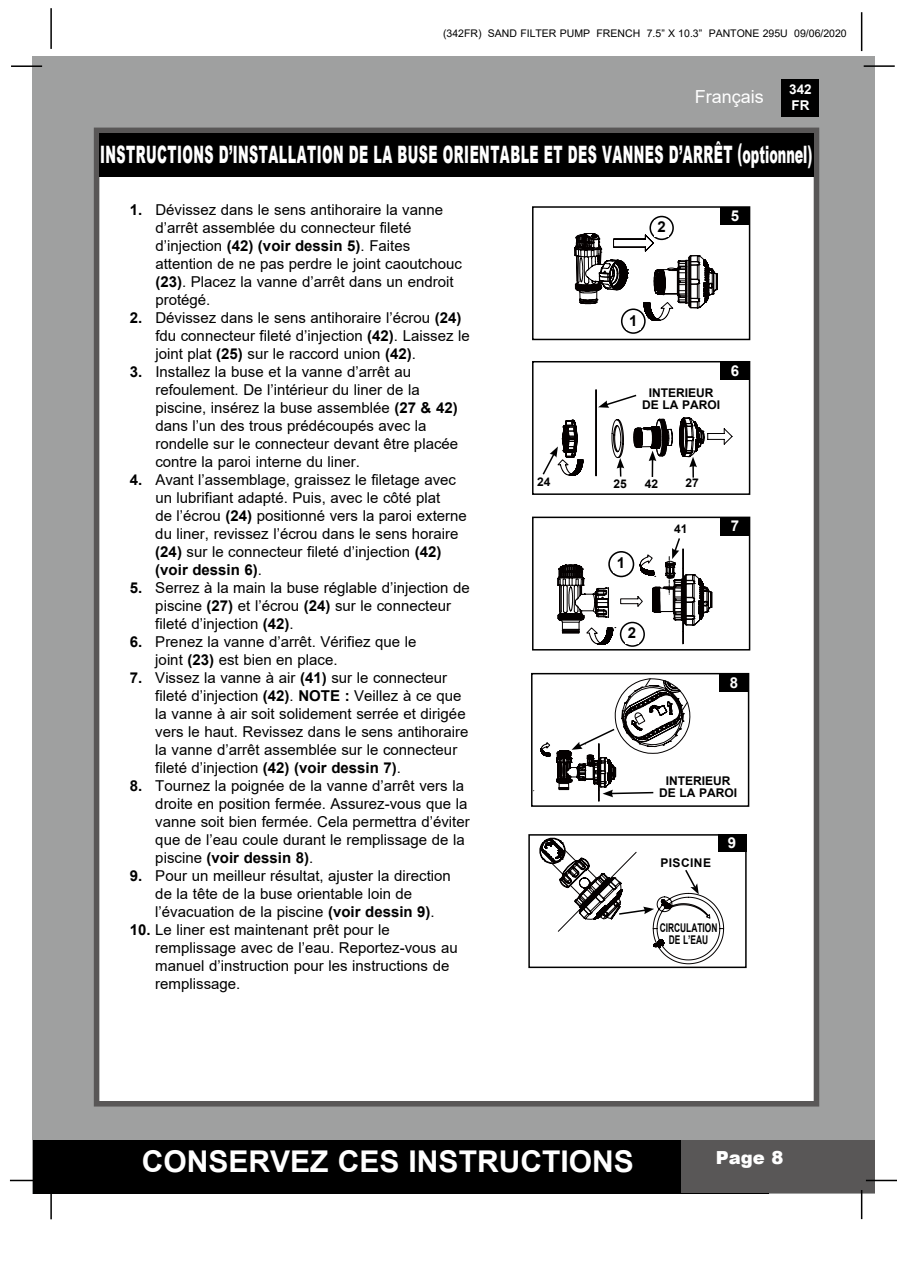
<style>
.page{position:relative;width:897px;height:1264px;background:#fff}
.page>*{position:absolute;margin:0;border:0;box-sizing:border-box;transform-origin:0 0}
.t1{font:700 30px "Arial";color:#fff}
.t2{font:900 24px "Arial";color:#fff;scale:.53 1}
.t3{font:18px "Arial";color:#fff}
.t4{font:900 18px "Arial";color:#fff}
.t5{font:15px/18px "Arial";color:#000}
.t6{font:700 15px "Arial";color:#fff}
.t7{font:700 15px "Arial";color:#000}
.t8{font:700 13.5px/16.2px "Arial";color:#fff}
.t9{font:700 12px/12px "Arial";color:#000;text-align:center}
.t10{font:700 12px/12px "Arial";color:#000;text-align:center;scale:.7 1}
.t11{font:10.5px "Arial";color:#000}
.s1{font-weight:700}
</style>
<div class="page">
<div style="left:33px;top:56px;width:842px;height:1137px;background:#9fa0a0"></div>
<hr style="left:50px;top:8px;width:2px;height:41px;background:#000">
<hr style="left:860px;top:12px;width:2px;height:39px;background:#000">
<div style="left:781px;top:79px;width:38px;height:38px;background:#000"></div>
<div style="left:33px;top:1140px;width:735px;height:53px;background:#000"></div>
<div style="left:681px;top:1140px;width:194px;height:53px;background:#595757"></div>
<hr style="left:11px;top:65px;width:31px;height:2px;background:#000">
<hr style="left:863px;top:65px;width:31px;height:2px;background:#000">
<hr style="left:865px;top:1179px;width:31px;height:2px;background:#000">
<hr style="left:860px;top:1190px;width:2px;height:29px;background:#000">
<hr style="left:50px;top:1188px;width:2px;height:31px;background:#000">
<hr style="left:10px;top:1179px;width:31px;height:2px;background:#000">
<div style="left:94px;top:128px;width:725px;height:978px;background:#fff;border:6px solid #595757"></div>
<div style="left:99px;top:133px;width:714px;height:43px;background:#000"></div>
<svg style="left:574px;top:215px;width:144px;height:119px"></svg>
<div style="left:532px;top:206px;width:218px;height:134px;border:2px solid #000"></div>
<div style="left:720px;top:207px;width:28px;height:18px;background:#000"></div>
<svg style="left:650px;top:216px;width:23px;height:23px"></svg>
<div style="left:649px;top:216px;width:24px;height:24px;border:2px solid #000;border-radius:50%"></div>
<div style="left:654px;top:220px;width:14px;height:16px;background:#fff"></div>
<svg style="left:621px;top:309px;width:23px;height:24px"></svg>
<div style="left:621px;top:308px;width:24px;height:26px;border:2px solid #000;border-radius:50%"></div>
<div style="left:626px;top:313px;width:14px;height:16px;background:#fff"></div>
<div style="left:531px;top:673px;width:218px;height:134px;border:2px solid #000"></div>
<div style="left:719px;top:674px;width:28px;height:18px;background:#000"></div>
<svg style="left:531px;top:673px;width:172px;height:133px"></svg>
<div style="left:528px;top:834px;width:218px;height:134px;border:2px solid #000"></div>
<div style="left:718px;top:834px;width:28px;height:18px;background:#000"></div>
<svg style="left:529px;top:835px;width:205px;height:132px"></svg>
<div style="left:532px;top:361px;width:218px;height:134px;border:2px solid #000"></div>
<div style="left:720px;top:362px;width:28px;height:18px;background:#000"></div>
<svg style="left:533px;top:362px;width:210px;height:132px"></svg>
<svg style="left:532px;top:517px;width:217px;height:133px"></svg>
<p class="t11" style="left:443px;top:26px;width:405px">(342FR) SAND FILTER PUMP FRENCH 7.5” X 10.3” PANTONE 295U 09/06/2020</p>
<p class="t3" style="left:694px;top:84px;width:71px">Français</p>
<p class="t8" style="left:789px;top:81px;width:24px">342<br>FR</p>
<h2 class="t2" style="left:100px;top:137px;width:30px">INSTRUCTIONS</h2>
<h2 class="t2" style="left:219px;top:137px;width:45px">D’INSTALLATION</h2>
<h2 class="t2" style="left:349px;top:137px;width:111px">DELABUSE</h2>
<h2 class="t2" style="left:443px;top:137px;width:19px">ORIENTABLE</h2>
<h2 class="t2" style="left:544px;top:137px;width:150px">ET DES VANNES</h2>
<h2 class="t2" style="left:668px;top:137px;width:272px">D’ARRÊT (OPTIONNEL)</h2>
<p class="t5" style="left:155px;top:200px;width:308px;text-indent:-26px"><span class="s1">1.</span> Dévissez dans le sens antihoraire la vanne d’arrêt assemblée du connecteur fileté d’injection <span class="s1">(42) (voir dessin 5)</span>. Faites attention de ne pas perdre le joint caoutchouc <span class="s1">(23)</span>. Placez la vanne d’arrêt dans un endroit protégé.</p>
<p class="t5" style="left:155px;top:308px;width:316px;text-indent:-26px"><span class="s1">2.</span> Dévissez dans le sens antihoraire l’écrou <span class="s1">(24) </span>fdu connecteur fileté d’injection <span class="s1">(42)</span>. Laissez le joint plat <span class="s1">(25)</span> sur le raccord union <span class="s1">(42)</span>.</p>
<p class="t5" style="left:155px;top:362px;width:304px;text-indent:-26px"><span class="s1">3.</span> Installez la buse et la vanne d’arrêt au refoulement. De l’intérieur du liner de la piscine, insérez la buse assemblée <span class="s1">(27 &amp; 42) </span>dans l’un des trous prédécoupés avec la rondelle sur le connecteur devant être placée contre la paroi interne du liner.</p>
<p class="t5" style="left:155px;top:470px;width:313px;text-indent:-26px"><span class="s1">4.</span> Avant l’assemblage, graissez le filetage avec un lubrifiant adapté. Puis, avec le côté plat<br>de l’écrou <span class="s1">(24)</span> positionné vers la paroi externe du liner, revissez l’écrou dans le sens horaire <span class="s1">(24)</span> sur le connecteur fileté d’injection <span class="s1">(42) (voir dessin 6)</span>.</p>
<p class="t5" style="left:155px;top:578px;width:316px;text-indent:-26px"><span class="s1">5.</span> Serrez à la main la buse réglable d’injection de piscine <span class="s1">(27)</span> et l’écrou <span class="s1">(24)</span> sur le connecteur fileté d’injection <span class="s1">(42)</span>.</p>
<p class="t5" style="left:155px;top:632px;width:262px;text-indent:-26px"><span class="s1">6.</span> Prenez la vanne d’arrêt. Vérifiez que le joint <span class="s1">(23)</span> est bien en place.</p>
<p class="t5" style="left:155px;top:668px;width:315px;text-indent:-26px"><span class="s1">7.</span> Vissez la vanne à air <span class="s1">(41)</span> sur le connecteur fileté d’injection <span class="s1">(42)</span>. <span class="s1">NOTE :</span> Veillez à ce que la vanne à air soit solidement serrée et dirigée vers le haut. Revissez dans le sens antihoraire la vanne d’arrêt assemblée sur le connecteur fileté d’injection <span class="s1">(42) (voir dessin 7)</span>.</p>
<p class="t5" style="left:155px;top:776px;width:316px;text-indent:-26px"><span class="s1">8.</span> Tournez la poignée de la vanne d’arrêt vers la droite en position fermée. Assurez-vous que la vanne soit bien fermée. Cela permettra d’éviter que de l’eau coule durant le remplissage de la piscine <span class="s1">(voir dessin 8)</span>.</p>
<p class="t5" style="left:155px;top:866px;width:297px;text-indent:-26px"><span class="s1">9.</span> pour un meilleur résultat, ajuster la direction de la tête de la buse orientable loin de l’évacuation de la piscine <span class="s1">(voir dessin 9)</span>.</p>
<p class="t5" style="left:155px;top:920px;width:304px;text-indent:-26px"><span class="s1">10.</span> Le liner est maintenant prêt pour le remplissage avec de l’eau. Reportez-vous au manuel d’instruction pour les instructions de remplissage.</p>
<p class="t6" style="left:730px;top:205px;width:10px">5</p>
<p class="t7" style="left:657px;top:217px;width:10px">2</p>
<p class="t7" style="left:629px;top:310px;width:10px">1</p>
<p class="t6" style="left:730px;top:360px;width:10px">6</p>
<p class="t9" style="left:642px;top:386px;width:80px">INTERIEUR<br>DE LA PAROI</p>
<p class="t9" style="left:537px;top:476px;width:15px">24</p>
<p class="t9" style="left:613px;top:478px;width:15px">25</p>
<p class="t9" style="left:644px;top:478px;width:15px">42</p>
<p class="t9" style="left:685px;top:477px;width:15px">27</p>
<p class="t9" style="left:674px;top:523px;width:15px">41</p>
<p class="t6" style="left:730px;top:515px;width:10px">7</p>
<p class="t7" style="left:616px;top:552px;width:10px">1</p>
<p class="t7" style="left:627px;top:622px;width:10px">2</p>
<p class="t6" style="left:729px;top:672px;width:10px">8</p>
<p class="t9" style="left:659px;top:775px;width:80px">INTERIEUR<br>DE LA PAROI</p>
<p class="t6" style="left:727px;top:832px;width:10px">9</p>
<p class="t9" style="left:660px;top:856px;width:17px">Piscine</p>
<p class="t10" style="left:659px;top:921px;width:84px">CIRCULATION<br>DE L’EAU</p>
<h1 class="t1" style="left:142px;top:1140px;width:493px">CONSERVEZ CES INSTRUCTIONS</h1>
<p class="t4" style="left:715px;top:1144px;width:69px">PAGE 8</p>
</div>
